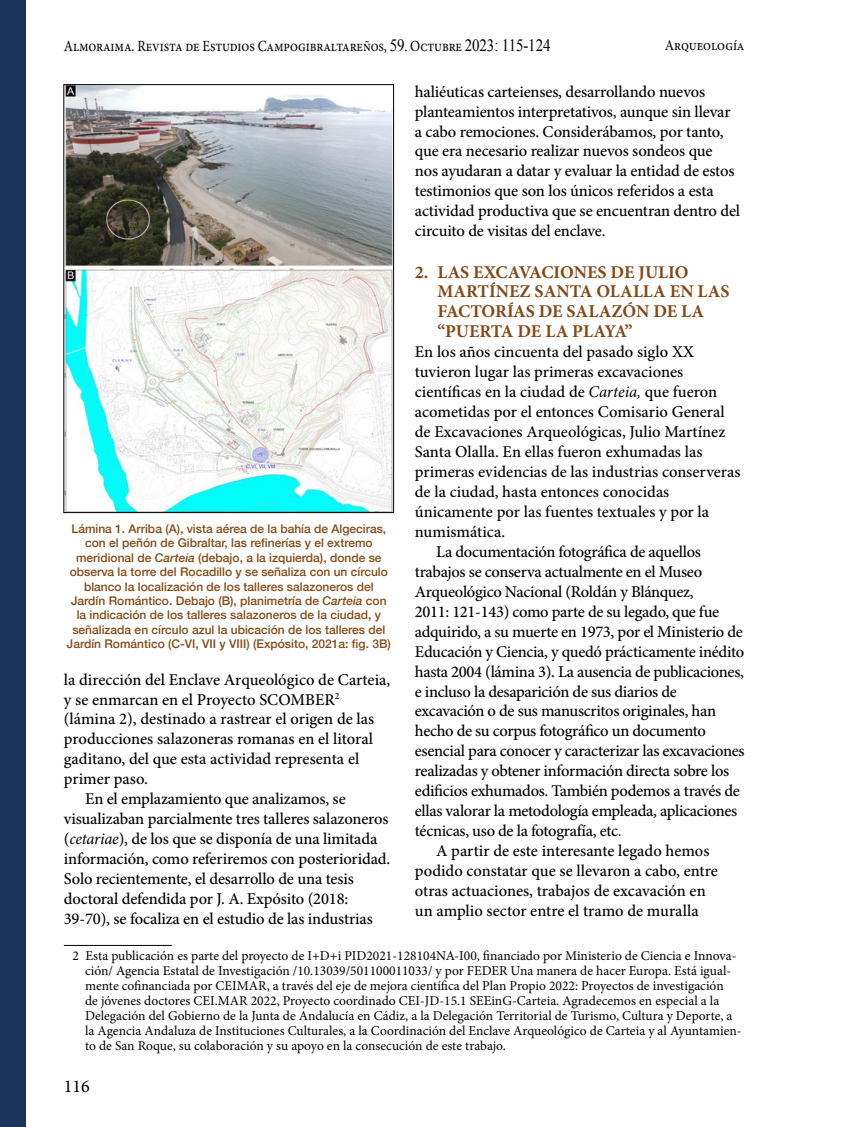
<style>
.page{position:relative;width:851px;height:1127px;background:#fff}
.page>*{position:absolute;margin:0;border:0;box-sizing:border-box;transform-origin:0 0}
.t1{font:700 18px/20px "Minion Pro";color:#844917}
.t2{font:18px "Minion Pro";color:#000}
.t3{font:500 16.5px/20px "Minion Pro";letter-spacing:-.01em;color:#000}
.t4{font:15.6px "Minion Pro";letter-spacing:-.01em;color:#000;scale:.87 1}
.t5{font:14.85px "Minion Pro";color:#000;scale:.91 1}
.t6{font:13.5px/15px "Minion Pro";color:#000}
.t7{font:500 12px/14.4px "Helvetica Neue";color:#844b18;text-align:center}
.s1{font-family:"Times New Roman";font-size:17.25px}
.s2{font-weight:400;font-style:italic}
.s3{font-style:italic}
</style>
<div class="page">
<div style="left:0;top:0;width:26px;height:1127px;background:#1b355c"></div>
<hr style="left:64px;top:945px;width:108px;height:1px;background:#000">
<img style="left:65px;top:86px;width:327px;height:425px">
<div style="left:63px;top:84px;width:331px;height:429px;border:1px solid #000"></div>
<p class="t4" style="left:64px;top:35px;width:561px">Almoraima. Revista de Estudios Campogibraltareños, <span class="s1">59</span>. Octubre <span class="s1">2023: 115-124</span></p>
<p class="t5" style="left:664px;top:36px;width:89px">Arqueología</p>
<p class="t3" style="left:415px;top:81px;width:327px">haliéuticas carteienses, desarrollando nuevos planteamientos interpretativos, aunque sin llevar a cabo remociones. Considerábamos, por tanto, que era necesario realizar nuevos sondeos que<br>nos ayudaran a datar y evaluar la entidad de estos testimonios que son los únicos referidos a esta actividad productiva que se encuentran dentro del circuito de visitas del enclave.</p>
<p class="t1" style="left:437px;top:262px;width:293px;text-indent:-23px">2. LAS EXCAVACIONES DE JULIO<br>MARTÍNEZ SANTA OLALLA EN LAS<br>FACTORÍAS DE SALAZÓN DE LA “PUERTA DE LA PLAYA”</p>
<p class="t3" style="left:415px;top:342px;width:281px">En los años cincuenta del pasado siglo XX</p>
<p class="t3" style="left:415px;top:362px;width:270px">tuvieron lugar las primeras excavaciones</p>
<p class="t3" style="left:415px;top:382px;width:304px">científicas en la ciudad de <span class="s2">Carteia,</span> que fueron</p>
<p class="t3" style="left:415px;top:402px;width:311px">acometidas por el entonces Comisario General</p>
<p class="t3" style="left:415px;top:422px;width:312px">de Excavaciones Arqueológicas, Julio Martínez</p>
<p class="t3" style="left:415px;top:442px;width:289px">Santa Olalla. En ellas fueron exhumadas las</p>
<p class="t3" style="left:415px;top:462px;width:327px">primeras evidencias de las industrias conserveras</p>
<p class="t3" style="left:415px;top:482px;width:256px">de la ciudad, hasta entonces conocidas</p>
<p class="t3" style="left:415px;top:502px;width:296px">únicamente por las fuentes textuales y por la</p>
<p class="t3" style="left:415px;top:522px;width:92px">numismática.</p>
<p class="t3" style="left:436px;top:542px;width:266px">La documentación fotográfica de aquellos</p>
<p class="t3" style="left:415px;top:561px;width:289px">trabajos se conserva actualmente en el Museo</p>
<p class="t3" style="left:415px;top:581px;width:280px">Arqueológico Nacional (Roldán y Blánquez,</p>
<p class="t3" style="left:415px;top:601px;width:306px">2011: 121-143) como parte de su legado, que fue</p>
<p class="t3" style="left:415px;top:621px;width:329px">adquirido, a su muerte en 1973, por el Ministerio de</p>
<p class="t3" style="left:415px;top:641px;width:331px">Educación y Ciencia, y quedó prácticamente inédito</p>
<p class="t3" style="left:415px;top:661px;width:330px">hasta 2004 (lámina 3). La ausencia de publicaciones,</p>
<p class="t3" style="left:415px;top:681px;width:263px">e incluso la desaparición de sus diarios de</p>
<p class="t3" style="left:415px;top:701px;width:303px">excavación o de sus manuscritos originales, han</p>
<p class="t3" style="left:415px;top:721px;width:292px">hecho de su corpus fotográfico un documento</p>
<p class="t3" style="left:415px;top:741px;width:331px">esencial para conocer y caracterizar las excavaciones</p>
<p class="t3" style="left:415px;top:761px;width:316px">realizadas y obtener información directa sobre los</p>
<p class="t3" style="left:415px;top:781px;width:326px">edificios exhumados. También podemos a través de</p>
<p class="t3" style="left:415px;top:801px;width:324px">ellas valorar la metodología empleada, aplicaciones</p>
<p class="t3" style="left:415px;top:821px;width:208px">técnicas, uso de la fotografía, etc.</p>
<p class="t3" style="left:436px;top:841px;width:275px">A partir de este interesante legado hemos</p>
<p class="t3" style="left:415px;top:861px;width:304px">podido constatar que se llevaron a cabo, entre</p>
<p class="t3" style="left:415px;top:881px;width:292px">otras actuaciones, trabajos de excavación en</p>
<p class="t3" style="left:415px;top:901px;width:285px">un amplio sector entre el tramo de muralla</p>
<p class="t7" style="left:67px;top:520px;width:325px">Lámina 1. Arriba (A), vista aérea de la bahía de Algeciras, con el peñón de Gibraltar, las refinerías y el extremo meridional de <span class="s3">Carteia</span> (debajo, a la izquierda), donde se observa la torre del Rocadillo y se señaliza con un círculo blanco la localización de los talleres salazoneros del Jardín Romántico. Debajo (B), planimetría de <span class="s3">Carteia</span> con la indicación de los talleres salazoneros de la ciudad, y señalizada en círculo azul la ubicación de los talleres del Jardín Romántico (C-VI, VII y VIII) (Expósito, 2021a: fig. 3B)</p>
<p class="t3" style="left:64px;top:669px;width:328px">la dirección del Enclave Arqueológico de Carteia,</p>
<p class="t3" style="left:64px;top:689px;width:277px">y se enmarcan en el Proyecto SCOMBER<sup>2</sup></p>
<p class="t3" style="left:64px;top:709px;width:312px">(lámina 2), destinado a rastrear el origen de las</p>
<p class="t3" style="left:64px;top:729px;width:310px">producciones salazoneras romanas en el litoral</p>
<p class="t3" style="left:64px;top:749px;width:297px">gaditano, del que esta actividad representa el</p>
<p class="t3" style="left:64px;top:769px;width:86px">primer paso.</p>
<p class="t3" style="left:85px;top:789px;width:262px">En el emplazamiento que analizamos, se</p>
<p class="t3" style="left:64px;top:809px;width:326px">visualizaban parcialmente tres talleres salazoneros</p>
<p class="t3" style="left:64px;top:829px;width:315px">(<span class="s2">cetariae</span>), de los que se disponía de una limitada</p>
<p class="t3" style="left:64px;top:849px;width:328px">información, como referiremos con posterioridad.</p>
<p class="t3" style="left:64px;top:869px;width:291px">Solo recientemente, el desarrollo de una tesis</p>
<p class="t3" style="left:64px;top:889px;width:286px">doctoral defendida por J. A. Expósito (2018:</p>
<p class="t3" style="left:64px;top:909px;width:310px">39-70), se focaliza en el estudio de las industrias</p>
<p class="t6" style="left:85px;top:948px;width:658px;text-indent:-13px">2 Esta publicación es parte del proyecto de I+D+i PID2021-128104NA-I00, financiado por Ministerio de Ciencia e Innova&shy;ción/ Agencia Estatal de Investigación /10.13039/501100011033/ y por FEDER Una manera de hacer Europa. Está igual&shy;mente cofinanciada por CEIMAR, a través del eje de mejora científica del Plan Propio 2022: Proyectos de investigación<br>de jóvenes doctores CEI.MAR 2022, Proyecto coordinado CEI-JD-15.1 SEEinG-Carteia. Agradecemos en especial a la Delegación del Gobierno de la Junta de Andalucía en Cádiz, a la Delegación Territorial de Turismo, Cultura y Deporte, a la Agencia Andaluza de Instituciones Culturales, a la Coordinación del Enclave Arqueológico de Carteia y al Ayuntamien&shy;to de San Roque, su colaboración y su apoyo en la consecución de este trabajo.</p>
<p class="t2" style="left:64px;top:1074px;width:27px">116</p>
</div>
